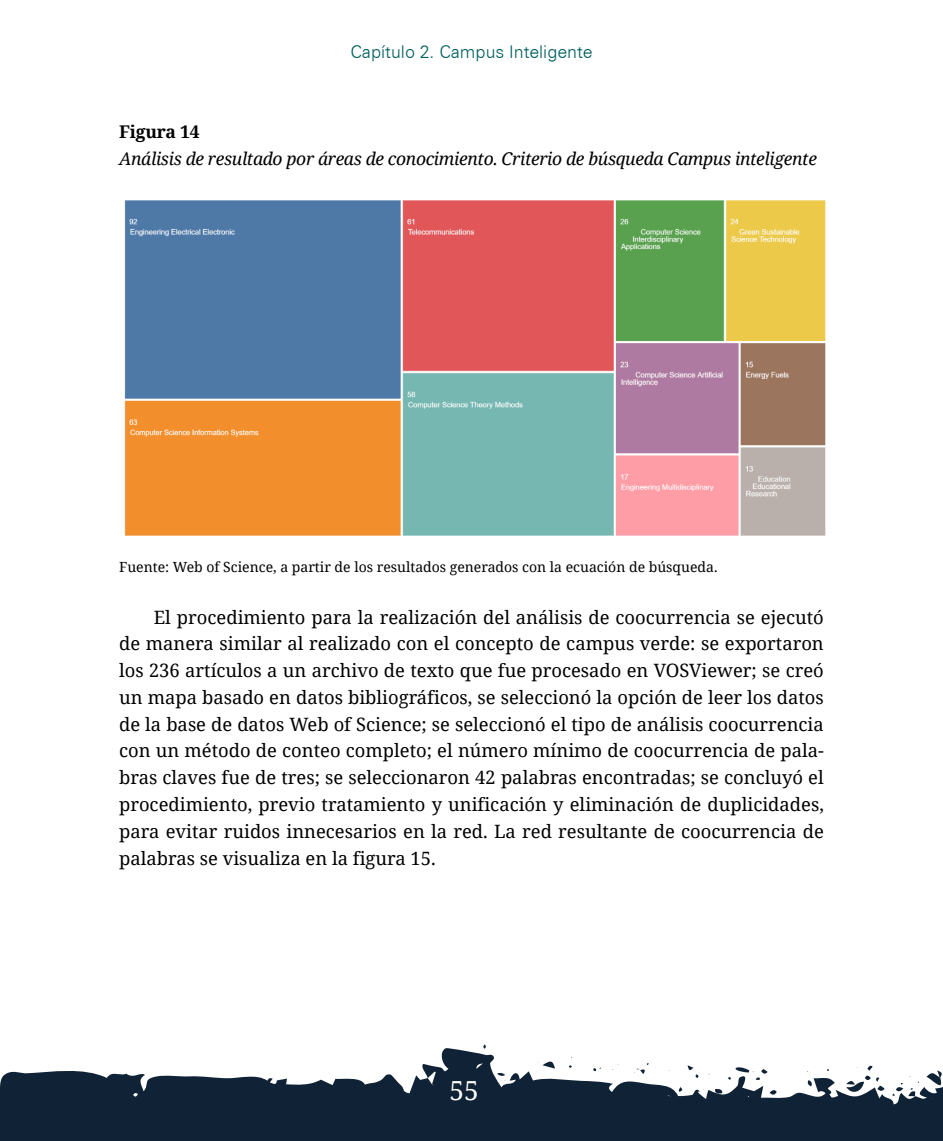
<style>
.page{position:relative;width:943px;height:1141px;background:#fff}
.page>*{position:absolute;margin:0;border:0;box-sizing:border-box;transform-origin:0 0}
.t1{font:26.25px "Noto Serif";color:#fff}
.t2{font:18.38px/26.8px "Noto Serif";color:#000;text-align:justify}
.t3{font:italic 17.5px "Noto Serif";letter-spacing:-.02em;color:#000}
.t4{font:300 17.5px "Zurich BT";color:#005e5e}
.t5{font:700 17.5px "Noto Serif";letter-spacing:-.01em;color:#000}
.t6{font:14px "Noto Serif";color:#000}
</style>
<div class="page">
<svg style="left:0;top:1044px;width:943px;height:97px;fill:#102236"></svg>
<img style="left:124px;top:200px;width:702px;height:336px">
<p class="t4" style="left:350px;top:41px;width:244px">Capítulo 2. Campus Inteligente</p>
<p class="t5" style="left:119px;top:119px;width:82px">Figura 14</p>
<p class="t3" style="left:119px;top:146px;width:699px">Análisis de resultado por áreas de conocimiento. Criterio de búsqueda Campus inteligente</p>
<p class="t6" style="left:119px;top:557px;width:600px">Fuente: Web of Science, a partir de los resultados generados con la ecuación de búsqueda.</p>
<p class="t2" style="left:119px;top:603px;width:706px;text-indent:35px">El procedimiento para la realización del análisis de coocurrencia se ejecutó de manera similar al realizado con el concepto de campus verde: se exportaron los 236 artículos a un archivo de texto que fue procesado en VOSViewer; se creó un mapa basado en datos bibliográficos, se seleccionó la opción de leer los datos de la base de datos Web of Science; se seleccionó el tipo de análisis coocurrencia con un método de conteo completo; el número mínimo de coocurrencia de pala&shy;bras claves fue de tres; se seleccionaron 42 palabras encontradas; se concluyó el procedimiento, previo tratamiento y unificación y eliminación de duplicidades, para evitar ruidos innecesarios en la red. La red resultante de coocurrencia de palabras se visualiza en la figura 15.</p>
<h1 class="t1" style="left:449px;top:1072px;width:31px">55</h1>
</div>
